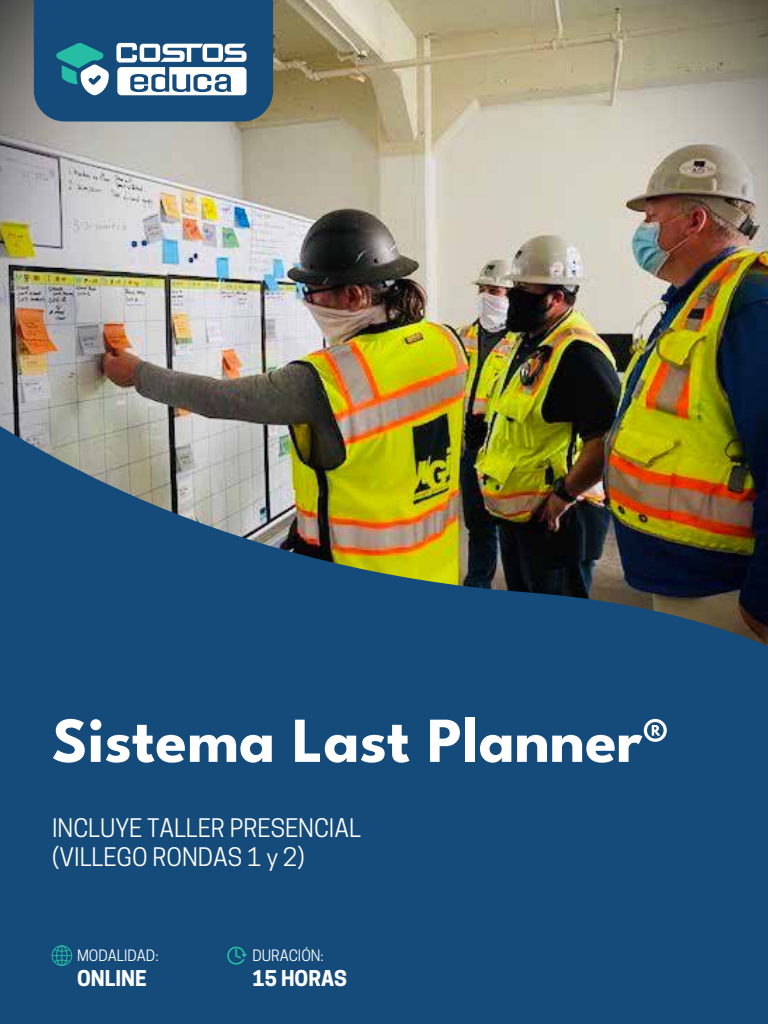
<style>
.page{position:relative;width:768px;height:1024px;background:#fff}
.page>*{position:absolute;margin:0;border:0;box-sizing:border-box;transform-origin:0 0}
.t1{font:700 64px "League Spartan";color:#fff}
.t2{font:24px/28.8px "Cooper Hewitt";color:#fff}
.t3{font:700 20.4px "Cooper Hewitt";color:#fff}
.t4{font:14.7px "Cooper Hewitt";color:#fff}
</style>
<div class="page">
<img style="left:0;top:0;width:768px;height:383px">
<img style="left:0;top:383px;width:768px;height:641px">
<svg style="left:34px;top:0;width:239px;height:122px"></svg>
<div style="left:52px;top:945px;width:20px;height:21px;border:1px solid #25bea4;border-radius:50%"></div>
<svg style="left:52px;top:946px;width:20px;height:19px"></svg>
<div style="left:56px;top:945px;width:11px;height:21px;border:1px solid #25bea4;border-radius:50%"></div>
<svg style="left:226px;top:946px;width:21px;height:19px"></svg>
<h1 class="t1" style="left:52px;top:690px;width:619px">Sistema Last Planner®</h1>
<p class="t2" style="left:52px;top:814px;width:310px">INCLUYE TALLER PRESENCIAL (VILLEGO RONDAS 1 y 2)</p>
<p class="t4" style="left:77px;top:947px;width:83px">MODALIDAD:</p>
<p class="t3" style="left:77px;top:966px;width:71px">ONLINE</p>
<p class="t4" style="left:252px;top:947px;width:73px">DURACIÓN:</p>
<p class="t3" style="left:252px;top:966px;width:96px">15 HORAS</p>
</div>
